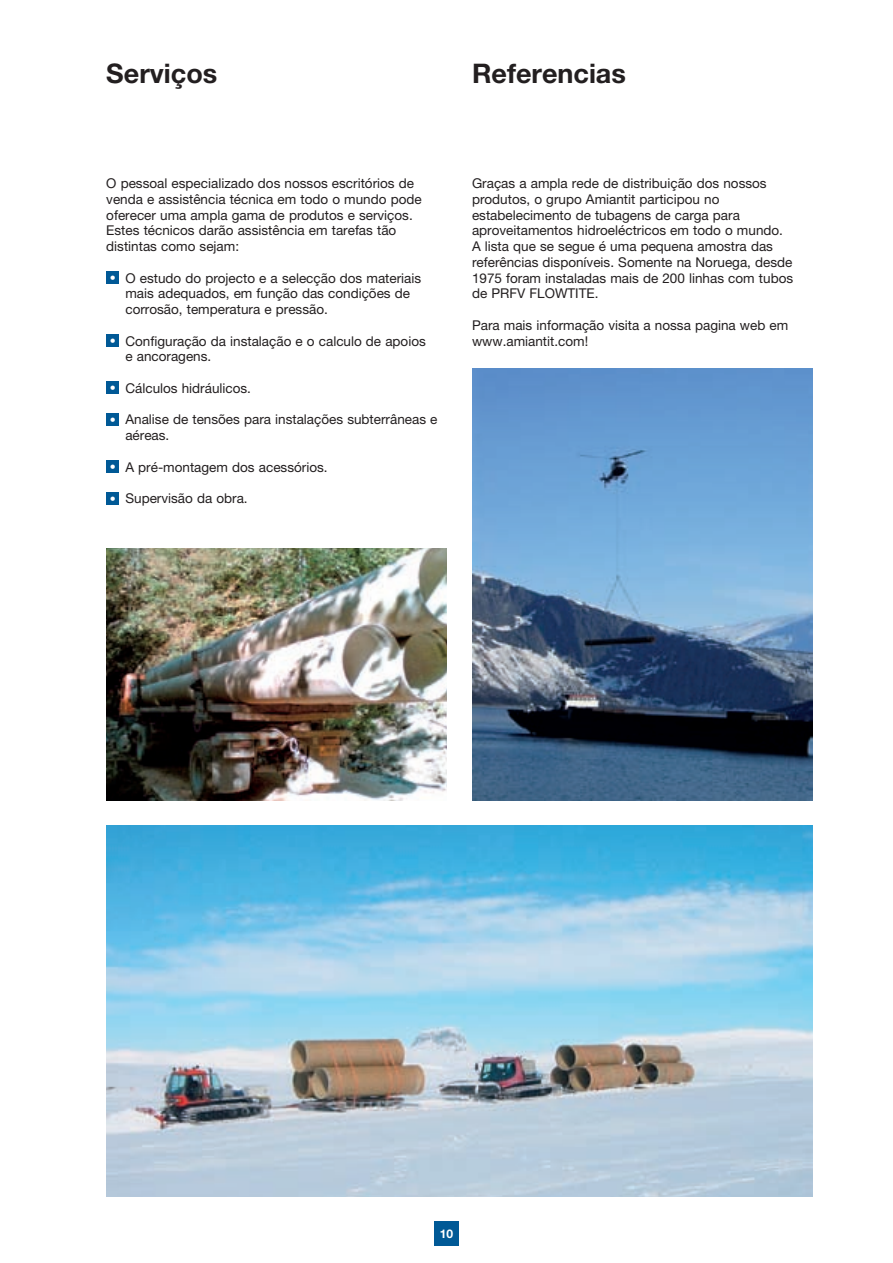
<style>
.page{position:relative;width:893px;height:1263px;background:#fff}
.page>*{position:absolute;margin:0;border:0;box-sizing:border-box;transform-origin:0 0}
.t1{font:700 27px "Helvetica Neue LT Pro";color:#231f20}
.t2{font:13.5px/15.8px "Helvetica Neue LT Pro";color:#231f20}
.t3{font:700 12px "Helvetica Neue LT Pro";color:#fff}
</style>
<div class="page">
<div style="left:435px;top:1221px;width:24px;height:24px;background:#005996"></div>
<img style="left:106px;top:548px;width:340px;height:252px">
<img style="left:472px;top:368px;width:340px;height:432px">
<img style="left:106px;top:826px;width:706px;height:370px">
<div style="left:106px;top:271px;width:13px;height:13px;background:#005996"></div>
<div style="left:106px;top:334px;width:13px;height:13px;background:#005996"></div>
<div style="left:106px;top:382px;width:13px;height:12px;background:#005996"></div>
<div style="left:106px;top:413px;width:13px;height:13px;background:#005996"></div>
<div style="left:106px;top:460px;width:13px;height:13px;background:#005996"></div>
<div style="left:106px;top:492px;width:13px;height:13px;background:#005996"></div>
<h1 class="t1" style="left:106px;top:57px;width:113px">Serviços</h1>
<h1 class="t1" style="left:472px;top:57px;width:155px">Referencias</h1>
<p class="t2" style="left:106px;top:175px;width:317px">O pessoal especializado dos nossos escritórios de venda e assistência técnica em todo o mundo pode oferecer uma ampla gama de produtos e serviços.<br>Estes técnicos darão assistência em tarefas tão distintas como sejam:</p>
<p class="t2" style="left:125px;top:270px;width:297px">O estudo do projecto e a selecção dos materiais mais adequados, em função das condições de corrosão, temperatura e pressão.</p>
<p class="t2" style="left:125px;top:333px;width:302px">Configuração da instalação e o calculo de apoios e ancoragens.</p>
<p class="t2" style="left:125px;top:380px;width:127px">Cálculos hidráulicos.</p>
<p class="t2" style="left:125px;top:412px;width:314px">Analise de tensões para instalações subterrâneas e aéreas.</p>
<p class="t2" style="left:125px;top:459px;width:204px">A pré-montagem dos acessórios.</p>
<p class="t2" style="left:125px;top:490px;width:124px">Supervisão da obra.</p>
<p class="t3" style="left:110px;top:270px;width:8px">•</p>
<p class="t3" style="left:110px;top:333px;width:8px">•</p>
<p class="t3" style="left:110px;top:380px;width:8px">•</p>
<p class="t3" style="left:110px;top:412px;width:8px">•</p>
<p class="t3" style="left:110px;top:459px;width:8px">•</p>
<p class="t3" style="left:110px;top:491px;width:8px">•</p>
<p class="t2" style="left:472px;top:175px;width:323px">Graças a ampla rede de distribuição dos nossos produtos, o grupo Amiantit participou no estabelecimento de tubagens de carga para aproveitamentos hidroeléctricos em todo o mundo.<br>A lista que se segue é uma pequena amostra das referências disponíveis. Somente na Noruega, desde 1975 foram instaladas mais de 200 linhas com tubos de PRFV FLOWTITE.</p>
<p class="t2" style="left:472px;top:317px;width:318px">Para mais informação visita a nossa pagina web em www.amiantit.com!</p>
<p class="t3" style="left:440px;top:1226px;width:15px">10</p>
</div>
